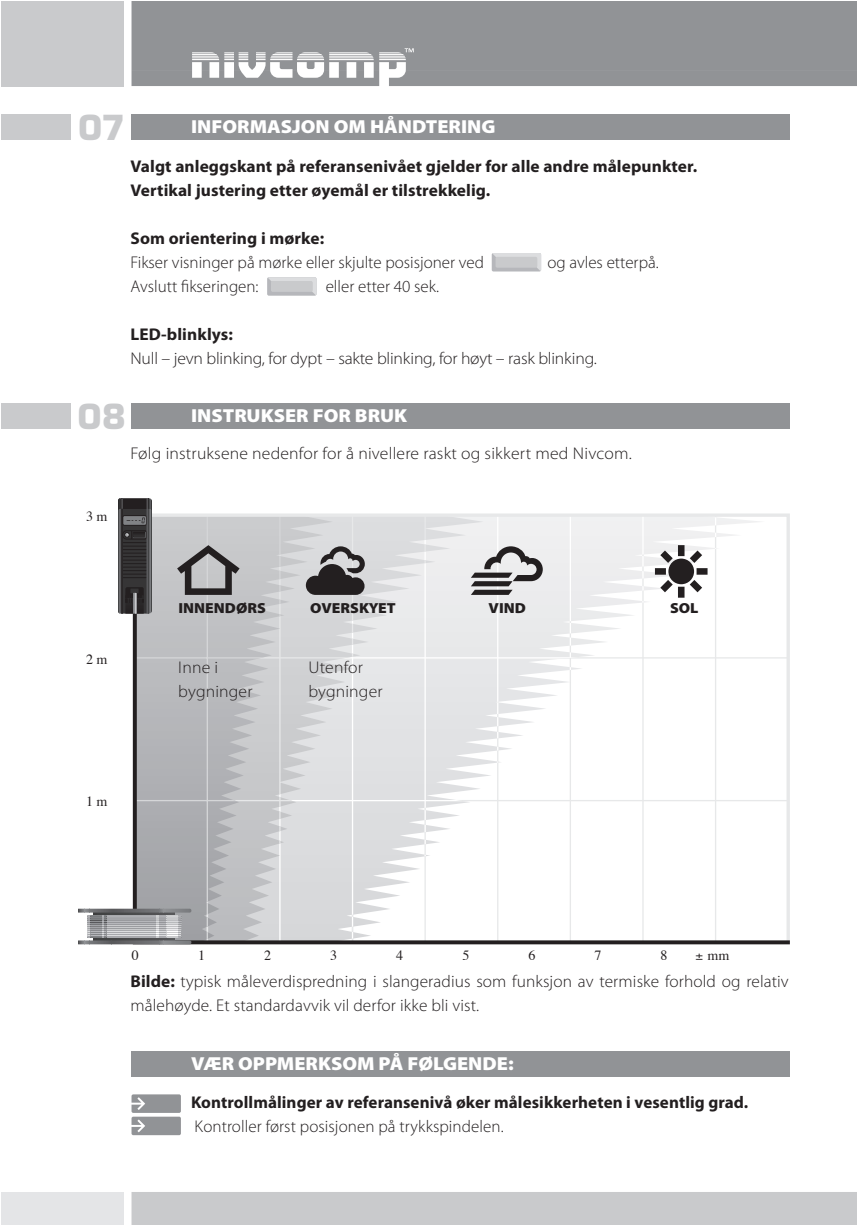
<style>
.page{position:relative;width:857px;height:1225px;background:#fff}
.page>*{position:absolute;margin:0;border:0;box-sizing:border-box;transform-origin:0 0}
.t1{font:900 37.8px "Eurostile T";color:#c9cacc}
.t2{font:900 18.8px "Myriad Pro";color:#fff;scale:1.07 1}
.t3{font:300 17px/24px "Myriad Pro";letter-spacing:.005em;color:#231f20}
.t4{font:700 17px/24px "Myriad Pro";letter-spacing:.005em;color:#231f20}
.t5{font:300 17px/24px "Myriad Pro";letter-spacing:.005em;color:#231f20;scale:1.04 1}
.t6{font:900 14.6px "Myriad Pro";color:#231f20;scale:1.07 1}
.t7{font:14px "Times";color:#231f20}
.s1{font-weight:700}
</style>
<div class="page">
<div style="left:131px;top:114px;width:658px;height:26px;background:#919396"></div>
<div style="left:1px;top:114px;width:70px;height:26px;background:#c9cacc"></div>
<svg style="left:152px;top:513px;width:638px;height:96px"></svg>
<svg style="left:131px;top:609px;width:659px;height:336px"></svg>
<svg style="left:78px;top:908px;width:113px;height:36px;background:#9d9ea1"></svg>
<svg style="left:118px;top:498px;width:34px;height:115px;background:#3f3e3f"></svg>
<svg style="left:177px;top:545px;width:62px;height:50px;background:#8e8e8f"></svg>
<svg style="left:306px;top:546px;width:58px;height:49px;background:#706e6f"></svg>
<svg style="left:470px;top:546px;width:72px;height:49px;background:#a7a6a7"></svg>
<svg style="left:654px;top:545px;width:53px;height:52px"></svg>
<div style="left:131px;top:403px;width:658px;height:25px;background:#919396"></div>
<div style="left:1px;top:403px;width:70px;height:25px;background:#c9cacc"></div>
<div style="left:131px;top:1051px;width:658px;height:25px;background:#919396"></div>
<svg style="left:131px;top:1094px;width:50px;height:41px;background:#a3a4a7"></svg>
<svg style="left:131px;top:70px;width:725px;height:16px;background:#9c9ea1"></svg>
<div style="left:131px;top:1px;width:725px;height:69px;background:#919396"></div>
<div style="left:1px;top:1px;width:122px;height:85px;background:#c9cacc"></div>
<div style="left:1px;top:1192px;width:122px;height:32px;background:#e4e5e7"></div>
<div style="left:131px;top:1192px;width:725px;height:32px;background:#c9cacc"></div>
<svg style="left:491px;top:253px;width:50px;height:18px"></svg>
<div style="left:495px;top:257px;width:42px;height:11px;background:#c9cacc;border-radius:2px"></div>
<svg style="left:267px;top:277px;width:49px;height:19px"></svg>
<div style="left:271px;top:281px;width:41px;height:11px;background:#c9cacc;border-radius:2px"></div>
<h1 class="t1" style="left:78px;top:112px;width:49px">07</h1>
<p class="t2" style="left:191px;top:119px;width:286px">INFORMASJON OM HÅNDTERING</p>
<p class="t4" style="left:130px;top:155px;width:568px">Valgt anleggskant på referansenivået gjelder for alle andre målepunkter.<br>Vertikal justering etter øyemål er tilstrekkelig.</p>
<p class="t4" style="left:130px;top:227px;width:195px">Som orientering i mørke:</p>
<p class="t3" style="left:130px;top:252px;width:355px">Fikser visninger på mørke eller skjulte posisjoner ved</p>
<p class="t3" style="left:547px;top:252px;width:113px">og avles etterpå.</p>
<p class="t3" style="left:130px;top:276px;width:129px">Avslutt fikseringen:</p>
<p class="t3" style="left:325px;top:276px;width:115px">eller etter 40 sek.</p>
<p class="t4" style="left:130px;top:323px;width:104px">LED-blinklys:</p>
<p class="t5" style="left:130px;top:348px;width:449px">Null – jevn blinking, for dypt – sakte blinking, for høyt – rask blinking.</p>
<h1 class="t1" style="left:77px;top:401px;width:50px">08</h1>
<p class="t2" style="left:191px;top:408px;width:203px">INSTRUKSER FOR BRUK</p>
<p class="t7" style="left:86px;top:510px;width:23px">3 m</p>
<p class="t5" style="left:130px;top:443px;width:483px">Følg instruksene nedenfor for å nivellere raskt og sikkert med Nivcom.</p>
<p class="t7" style="left:86px;top:653px;width:23px">2 m</p>
<p class="t6" style="left:178px;top:602px;width:83px">INNENDØRS</p>
<p class="t6" style="left:310px;top:602px;width:81px">OVERSKYET</p>
<p class="t6" style="left:488px;top:602px;width:36px">VIND</p>
<p class="t6" style="left:669px;top:602px;width:28px">SOL</p>
<p class="t5" style="left:178px;top:657px;width:73px">Inne i bygninger</p>
<p class="t5" style="left:308px;top:656px;width:73px">Utenfor bygninger</p>
<p class="t7" style="left:86px;top:796px;width:23px">1 m</p>
<p class="t7" style="left:132px;top:949px;width:8px">0</p>
<p class="t7" style="left:198px;top:949px;width:8px">1</p>
<p class="t7" style="left:264px;top:949px;width:8px">2</p>
<p class="t7" style="left:330px;top:949px;width:8px">3</p>
<p class="t7" style="left:396px;top:949px;width:8px">4</p>
<p class="t7" style="left:462px;top:949px;width:8px">5</p>
<p class="t7" style="left:528px;top:949px;width:8px">6</p>
<p class="t7" style="left:594px;top:949px;width:8px">7</p>
<p class="t7" style="left:660px;top:949px;width:8px">8</p>
<p class="t7" style="left:707px;top:949px;width:24px">mm</p>
<p class="t3" style="left:130px;top:971px;width:659px"><span class="s1">Bilde:</span> typisk måleverdispredning i slangeradius som funksjon av termiske forhold og relativ målehøyde. Et standardavvik vil derfor ikke bli vist.</p>
<p class="t2" style="left:191px;top:1056px;width:303px">VÆR OPPMERKSOM PÅ FØLGENDE:</p>
<p class="t4" style="left:191px;top:1092px;width:558px">Kontrollmålinger av referansenivå øker målesikkerheten i vesentlig grad.</p>
<p class="t3" style="left:194px;top:1116px;width:310px">Kontroller først posisjonen på trykkspindelen.</p>
</div>
